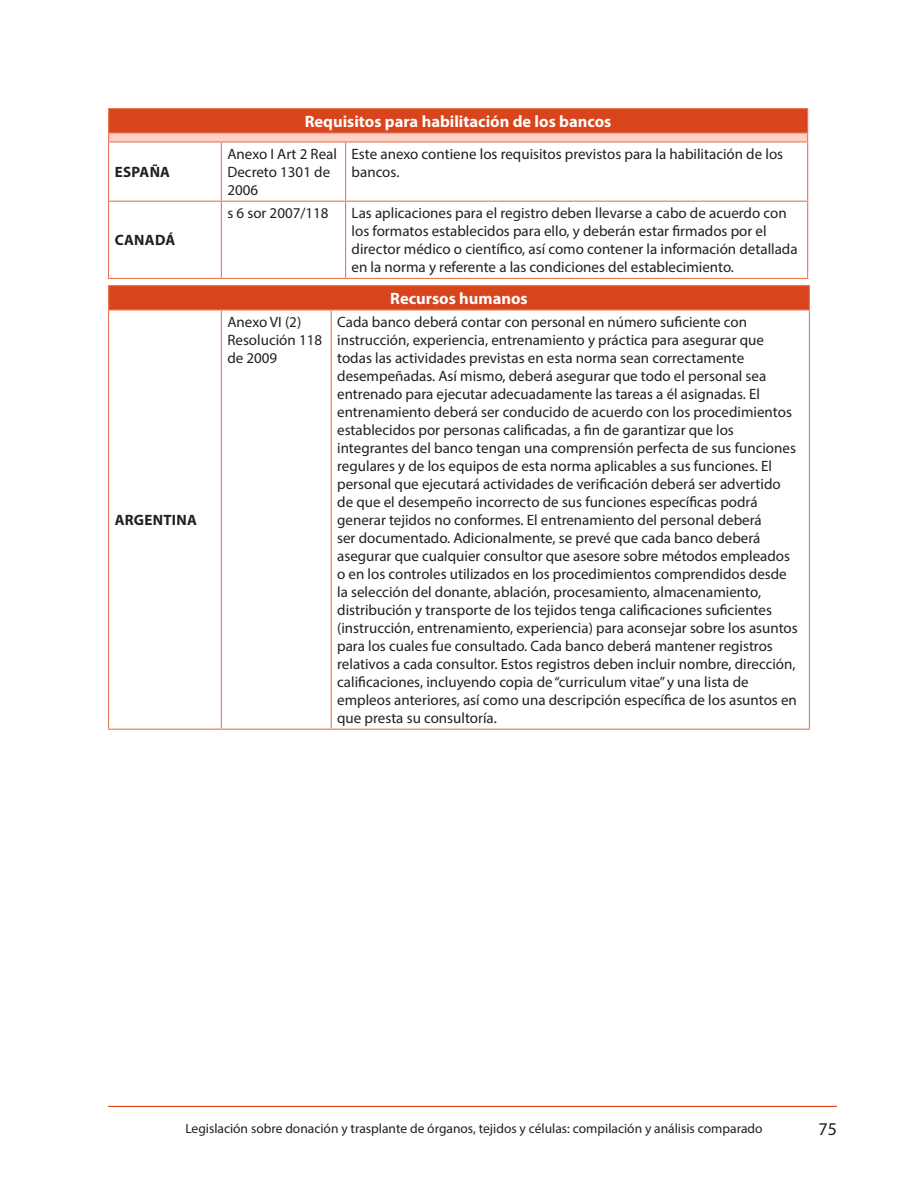
<style>
.page{position:relative;width:918px;height:1188px;background:#fff}
.page>*{position:absolute;margin:0;border:0;box-sizing:border-box;transform-origin:0 0}
.t1{font:18px "Myriad Pro";color:#231f20}
.T_heading_1__ctr_bol{font:700 16.5px "Myriad Pro";color:#fff}
.T_column_3__10_pt_le{font:15px/18px "Myriad Pro";color:#231f20}
.T_column_1__10pt_bol{font:700 15px "Myriad Pro";letter-spacing:.02em;color:#231f20}
.t2{font:13.5px "Myriad Pro";color:#231f20}
</style>
<div class="page">
<hr style="left:108px;top:1106px;width:729px;height:1px;background:#d8441c">
<div style="left:109px;top:109px;width:699px;height:24px;background:#d8441c"></div>
<div style="left:109px;top:133px;width:699px;height:9px;background:#ffd1c4"></div>
<hr style="left:108px;top:108px;width:113px;height:1px;background:#eb7754">
<hr style="left:221px;top:108px;width:125px;height:1px;background:#eb7754">
<hr style="left:346px;top:108px;width:462px;height:1px;background:#eb7754">
<hr style="left:108px;top:132px;width:113px;height:2px;background:#eb7754">
<svg style="left:108px;top:109px;width:1px;height:32px"></svg>
<hr style="left:221px;top:132px;width:125px;height:2px;background:#eb7754">
<hr style="left:346px;top:132px;width:462px;height:2px;background:#eb7754">
<svg style="left:807px;top:109px;width:1px;height:32px"></svg>
<hr style="left:108px;top:141px;width:113px;height:1px;background:#eb7754">
<hr style="left:108px;top:142px;width:1px;height:59px;background:#eb7754">
<hr style="left:221px;top:141px;width:125px;height:1px;background:#eb7754">
<hr style="left:221px;top:142px;width:1px;height:59px;background:#eb7754">
<hr style="left:346px;top:141px;width:462px;height:1px;background:#eb7754">
<hr style="left:345px;top:142px;width:1px;height:59px;background:#eb7754">
<hr style="left:807px;top:142px;width:1px;height:59px;background:#eb7754">
<hr style="left:108px;top:201px;width:113px;height:1px;background:#eb7754">
<hr style="left:108px;top:202px;width:1px;height:76px;background:#eb7754">
<hr style="left:221px;top:201px;width:125px;height:1px;background:#eb7754">
<hr style="left:221px;top:202px;width:1px;height:76px;background:#eb7754">
<hr style="left:346px;top:201px;width:462px;height:1px;background:#eb7754">
<hr style="left:345px;top:202px;width:1px;height:76px;background:#eb7754">
<hr style="left:807px;top:202px;width:1px;height:76px;background:#eb7754">
<hr style="left:108px;top:278px;width:113px;height:1px;background:#eb7754">
<hr style="left:221px;top:278px;width:125px;height:1px;background:#eb7754">
<hr style="left:346px;top:278px;width:462px;height:1px;background:#eb7754">
<div style="left:109px;top:286px;width:700px;height:24px;background:#d8441c"></div>
<hr style="left:108px;top:285px;width:113px;height:1px;background:#eb7754">
<svg style="left:108px;top:286px;width:1px;height:23px"></svg>
<hr style="left:221px;top:285px;width:110px;height:1px;background:#eb7754">
<hr style="left:331px;top:285px;width:479px;height:1px;background:#eb7754">
<svg style="left:809px;top:286px;width:1px;height:23px"></svg>
<hr style="left:108px;top:309px;width:113px;height:1px;background:#eb7754">
<hr style="left:108px;top:310px;width:1px;height:419px;background:#eb7754">
<hr style="left:221px;top:309px;width:110px;height:1px;background:#eb7754">
<hr style="left:221px;top:310px;width:1px;height:419px;background:#eb7754">
<hr style="left:331px;top:309px;width:479px;height:1px;background:#eb7754">
<hr style="left:331px;top:310px;width:1px;height:419px;background:#eb7754">
<hr style="left:809px;top:310px;width:1px;height:419px;background:#eb7754">
<hr style="left:108px;top:729px;width:113px;height:1px;background:#eb7754">
<hr style="left:221px;top:729px;width:110px;height:1px;background:#eb7754">
<hr style="left:331px;top:729px;width:479px;height:1px;background:#eb7754">
<p class="T_column_1__10pt_bol" style="left:115px;top:162px;width:57px">ESPAÑA</p>
<p class="T_column_1__10pt_bol" style="left:115px;top:231px;width:62px">CANADÁ</p>
<p class="T_column_1__10pt_bol" style="left:115px;top:510px;width:84px">ARGENTINA</p>
<p class="T_heading_1__ctr_bol" style="left:305px;top:111px;width:308px">Requisitos para habilitación de los bancos</p>
<p class="T_column_3__10_pt_le" style="left:227px;top:145px;width:111px">Anexo I Art 2 Real<br>Decreto 1301 de<br>2006</p>
<p class="T_column_3__10_pt_le" style="left:352px;top:145px;width:433px">Este anexo contiene los requisitos previstos para la habilitación de los bancos.</p>
<p class="T_column_3__10_pt_le" style="left:227px;top:204px;width:103px">s 6 sor 2007/118</p>
<p class="T_column_3__10_pt_le" style="left:352px;top:204px;width:448px">Las aplicaciones para el registro deben llevarse a cabo de acuerdo con los formatos establecidos para ello, y deberán estar firmados por el director médico o científico, así como contener la información detallada en la norma y referente a las condiciones del establecimiento.</p>
<p class="T_heading_1__ctr_bol" style="left:390px;top:288px;width:139px">Recursos humanos</p>
<p class="T_column_3__10_pt_le" style="left:227px;top:313px;width:96px">Anexo VI (2)<br>Resolución 118 de 2009</p>
<p class="T_column_3__10_pt_le" style="left:337px;top:313px;width:462px">Cada banco deberá contar con personal en número suficiente con instrucción, experiencia, entrenamiento y práctica para asegurar que todas las actividades previstas en esta norma sean correctamente desempeñadas. Así mismo, deberá asegurar que todo el personal sea entrenado para ejecutar adecuadamente las tareas a él asignadas. El entrenamiento deberá ser conducido de acuerdo con los procedimientos establecidos por personas calificadas, a fin de garantizar que los integrantes del banco tengan una comprensión perfecta de sus funciones regulares y de los equipos de esta norma aplicables a sus funciones. El personal que ejecutará actividades de verificación deberá ser advertido de que el desempeño incorrecto de sus funciones específicas podrá generar tejidos no conformes. El entrenamiento del personal deberá<br>ser documentado. Adicionalmente, se prevé que cada banco deberá asegurar que cualquier consultor que asesore sobre métodos empleados o en los controles utilizados en los procedimientos comprendidos desde la selección del donante, ablación, procesamiento, almacenamiento, distribución y transporte de los tejidos tenga calificaciones suficientes (instrucción, entrenamiento, experiencia) para aconsejar sobre los asuntos para los cuales fue consultado. Cada banco deberá mantener registros relativos a cada consultor. Estos registros deben incluir nombre, dirección, calificaciones, incluyendo copia de “curriculum vitae” y una lista de empleos anteriores, así como una descripción específica de los asuntos en que presta su consultoría.</p>
<p class="t2" style="left:185px;top:1120px;width:579px">Legislación sobre donación y trasplante de órganos, tejidos y células: compilación y análisis comparado</p>
<p class="t1" style="left:819px;top:1117px;width:20px">75</p>
</div>
